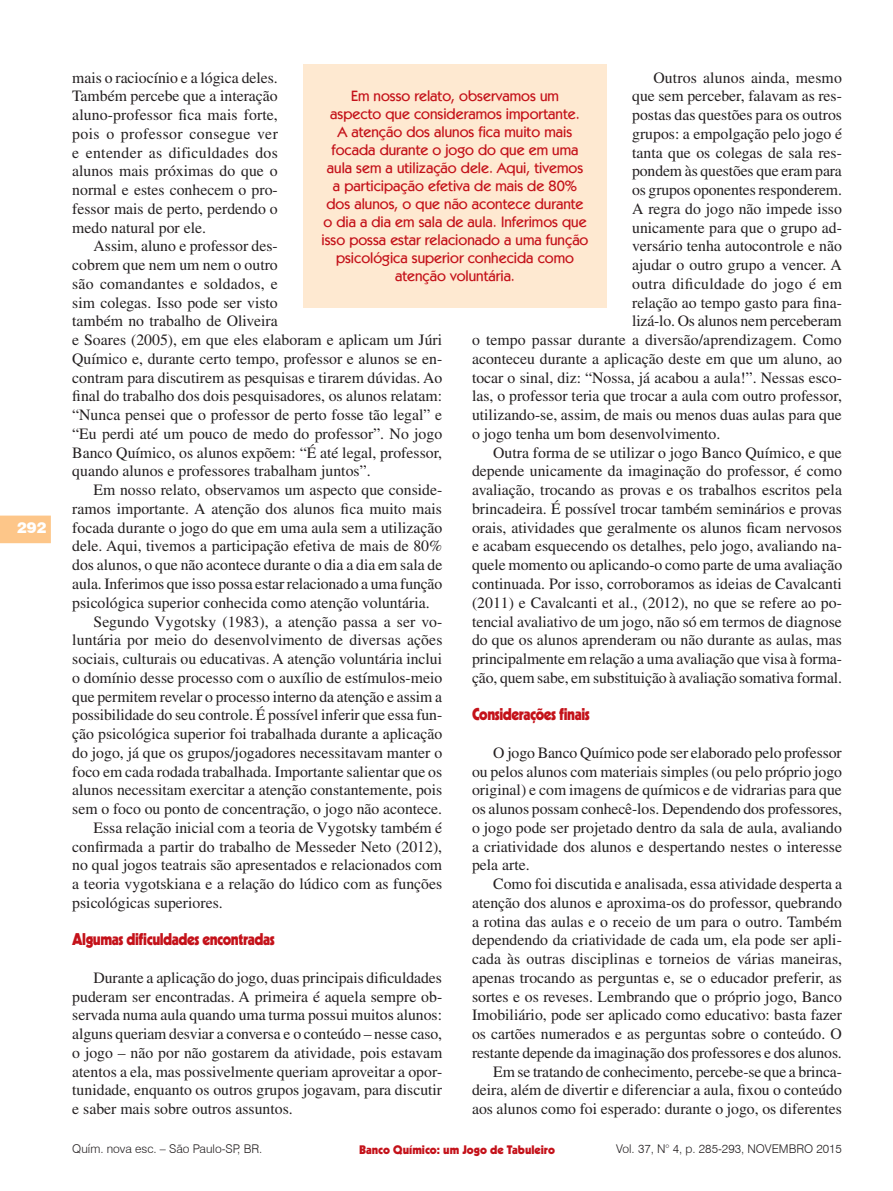
<style>
.page{position:relative;width:893px;height:1191px;background:#fff}
.page>*{position:absolute;margin:0;border:0;box-sizing:border-box;transform-origin:0 0}
.Seção{font:900 16.5px "Kabel";letter-spacing:-.03em;color:#c4121a;scale:.9 1}
.t1{font:15.75px/18.8px "Times";color:#231f20;text-align:justify}
.t2{font:15.75px "Times";letter-spacing:.02em;color:#231f20}
.Olho{font:500 15px/18px "Kabel IT Cby BT";color:#c4121a;text-align:center}
.t3{font:900 15px "Swiss 721 BT";color:#fff}
.t4{font:300 12px "Swiss 721 BT";color:#231f20}
.t5{font:900 12px "Kabel";color:#c4121a}
</style>
<div class="page">
<svg style="left:0;top:515px;width:51px;height:28px"></svg>
<div style="left:303px;top:64px;width:304px;height:244px;background:#fee9d1"></div>
<p class="t3" style="left:17px;top:518px;width:31px">292</p>
<p class="t1" style="left:72px;top:68px;width:207px">mais o raciocínio e a lógica deles.<br>Também percebe que a interação aluno-professor fica mais forte, pois o professor consegue ver e entender as dificuldades dos alunos mais próximas do que o normal e estes conhecem o pro&shy;fessor mais de perto, perdendo o medo natural por ele.</p>
<p class="t1" style="left:72px;top:237px;width:371px;text-align:left;text-indent:21px">Assim, aluno e professor des-<br>cobrem que nem um nem o outro<br>são comandantes e soldados, e<br>sim colegas. Isso pode ser visto<br>também no trabalho de Oliveira<br>e Soares (2005), em que eles elaboram e aplicam um Júri Químico e, durante certo tempo, professor e alunos se en&shy;contram para discutirem as pesquisas e tirarem dúvidas. Ao final do trabalho dos dois pesquisadores, os alunos relatam: “Nunca pensei que o professor de perto fosse tão legal” e “Eu perdi até um pouco de medo do professor”. No jogo Banco Químico, os alunos expõem: “É até legal, professor, quando alunos e professores trabalham juntos”.</p>
<p class="t1" style="left:72px;top:480px;width:372px;text-indent:21px">Em nosso relato, observamos um aspecto que conside&shy;ramos importante. A atenção dos alunos fica muito mais focada durante o jogo do que em uma aula sem a utilização dele. Aqui, tivemos a participação efetiva de mais de 80% dos alunos, o que não acontece durante o dia a dia em sala de aula. Inferimos que isso possa estar relacionado a uma função psicológica superior conhecida como atenção voluntária.</p>
<p class="t1" style="left:72px;top:612px;width:372px;text-indent:21px">Segundo Vygotsky (1983), a atenção passa a ser vo&shy;luntária por meio do desenvolvimento de diversas ações sociais, culturais ou educativas. A atenção voluntária inclui o domínio desse processo com o auxílio de estímulos-meio que permitem revelar o processo interno da atenção e assim a possibilidade do seu controle. É possível inferir que essa fun&shy;ção psicológica superior foi trabalhada durante a aplicação do jogo, já que os grupos/jogadores necessitavam manter o foco em cada rodada trabalhada. Importante salientar que os alunos necessitam exercitar a atenção constantemente, pois sem o foco ou ponto de concentração, o jogo não acontece.</p>
<p class="t1" style="left:72px;top:818px;width:371px;text-indent:21px">Essa relação inicial com a teoria de Vygotsky também é confirmada a partir do trabalho de Messeder Neto (2012), no qual jogos teatrais são apresentados e relacionados com a teoria vygotskiana e a relação do lúdico com as funções psicológicas superiores.</p>
<p class="Seção" style="left:72px;top:929px;width:226px">Algumas dificuldades encontradas</p>
<p class="t1" style="left:72px;top:968px;width:371px;text-indent:21px">Durante a aplicação do jogo, duas principais dificuldades puderam ser encontradas. A primeira é aquela sempre ob&shy;servada numa aula quando uma turma possui muitos alunos: alguns queriam desviar a conversa e o conteúdo – nesse caso, o jogo – não por não gostarem da atividade, pois estavam atentos a ela, mas possivelmente queriam aproveitar a opor&shy;tunidade, enquanto os outros grupos jogavam, para discutir e saber mais sobre outros assuntos.</p>
<p class="t1" style="left:653px;top:68px;width:190px">Outros alunos ainda, mesmo</p>
<p class="t1" style="left:632px;top:87px;width:211px">que sem perceber, falavam as res-</p>
<p class="t1" style="left:632px;top:105px;width:211px">postas das questões para os outros</p>
<p class="t1" style="left:632px;top:124px;width:211px">grupos: a empolgação pelo jogo é</p>
<p class="t1" style="left:632px;top:143px;width:211px">tanta que os colegas de sala res-</p>
<p class="t1" style="left:632px;top:162px;width:211px">pondem às questões que eram para</p>
<p class="t1" style="left:632px;top:180px;width:211px">os grupos oponentes responderem.</p>
<p class="t1" style="left:632px;top:199px;width:211px">A regra do jogo não impede isso</p>
<p class="t1" style="left:632px;top:218px;width:211px">unicamente para que o grupo ad-</p>
<p class="t1" style="left:632px;top:237px;width:211px">versário tenha autocontrole e não</p>
<p class="t1" style="left:632px;top:255px;width:211px">ajudar o outro grupo a vencer. A</p>
<p class="t2" style="left:632px;top:275px;width:211px">outra dificuldade do jogo é em</p>
<p class="t1" style="left:632px;top:293px;width:211px">relação ao tempo gasto para fina-</p>
<p class="t1" style="left:632px;top:312px;width:211px">lizá-lo. Os alunos nem perceberam</p>
<p class="t1" style="left:472px;top:330px;width:371px">o tempo passar durante a diversão/aprendizagem. Como</p>
<p class="t1" style="left:472px;top:349px;width:371px">aconteceu durante a aplicação deste em que um aluno, ao</p>
<p class="t1" style="left:472px;top:368px;width:371px">tocar o sinal, diz: “Nossa, já acabou a aula!”. Nessas esco-</p>
<p class="t1" style="left:472px;top:387px;width:371px">las, o professor teria que trocar a aula com outro professor,</p>
<p class="t1" style="left:472px;top:405px;width:371px">utilizando-se, assim, de mais ou menos duas aulas para que</p>
<p class="t1" style="left:472px;top:424px;width:250px">o jogo tenha um bom desenvolvimento.</p>
<p class="t1" style="left:472px;top:443px;width:372px;text-indent:21px">Outra forma de se utilizar o jogo Banco Químico, e que depende unicamente da imaginação do professor, é como avaliação, trocando as provas e os trabalhos escritos pela brincadeira. É possível trocar também seminários e provas orais, atividades que geralmente os alunos ficam nervosos e acabam esquecendo os detalhes, pelo jogo, avaliando na&shy;quele momento ou aplicando-o como parte de uma avaliação continuada. Por isso, corroboramos as ideias de Cavalcanti (2011) e Cavalcanti et al., (2012), no que se refere ao po&shy;tencial avaliativo de um jogo, não só em termos de diagnose do que os alunos aprenderam ou não durante as aulas, mas principalmente em relação a uma avaliação que visa à forma&shy;ção, quem sabe, em substituição à avaliação somativa formal.</p>
<p class="Seção" style="left:472px;top:704px;width:132px">Considerações finais</p>
<p class="t1" style="left:472px;top:743px;width:372px;text-indent:21px">O jogo Banco Químico pode ser elaborado pelo professor ou pelos alunos com materiais simples (ou pelo próprio jogo original) e com imagens de químicos e de vidrarias para que os alunos possam conhecê-los. Dependendo dos professores, o jogo pode ser projetado dentro da sala de aula, avaliando a criatividade dos alunos e despertando nestes o interesse pela arte.</p>
<p class="t1" style="left:472px;top:874px;width:372px;text-indent:21px">Como foi discutida e analisada, essa atividade desperta a atenção dos alunos e aproxima-os do professor, quebrando a rotina das aulas e o receio de um para o outro. Também dependendo da criatividade de cada um, ela pode ser apli&shy;cada às outras disciplinas e torneios de várias maneiras, apenas trocando as perguntas e, se o educador preferir, as sortes e os reveses. Lembrando que o próprio jogo, Banco Imobiliário, pode ser aplicado como educativo: basta fazer os cartões numerados e as perguntas sobre o conteúdo. O restante depende da imaginação dos professores e dos alunos.</p>
<p class="t1" style="left:472px;top:1062px;width:371px;text-indent:21px">Em se tratando de conhecimento, percebe-se que a brinca&shy;deira, além de divertir e diferenciar a aula, fixou o conteúdo aos alunos como foi esperado: durante o jogo, os diferentes</p>
<p class="Olho" style="left:322px;top:87px;width:268px">Em nosso relato, observamos um<br>aspecto que consideramos importante.<br>A atenção dos alunos fica muito mais focada durante o jogo do que em uma aula sem a utilização dele. Aqui, tivemos a participação efetiva de mais de 80% dos alunos, o que não acontece durante o dia a dia em sala de aula. Inferimos que isso possa estar relacionado a uma função psicológica superior conhecida como atenção voluntária.</p>
<p class="t4" style="left:72px;top:1141px;width:192px">Quím. nova esc. – São Paulo-SP, BR.</p>
<p class="t4" style="left:616px;top:1141px;width:227px">Vol. 37, N° 4, p. 285-293, NOVEMBRO 2015</p>
<p class="t5" style="left:359px;top:1141px;width:197px">Banco Químico: um Jogo de Tabuleiro</p>
</div>
